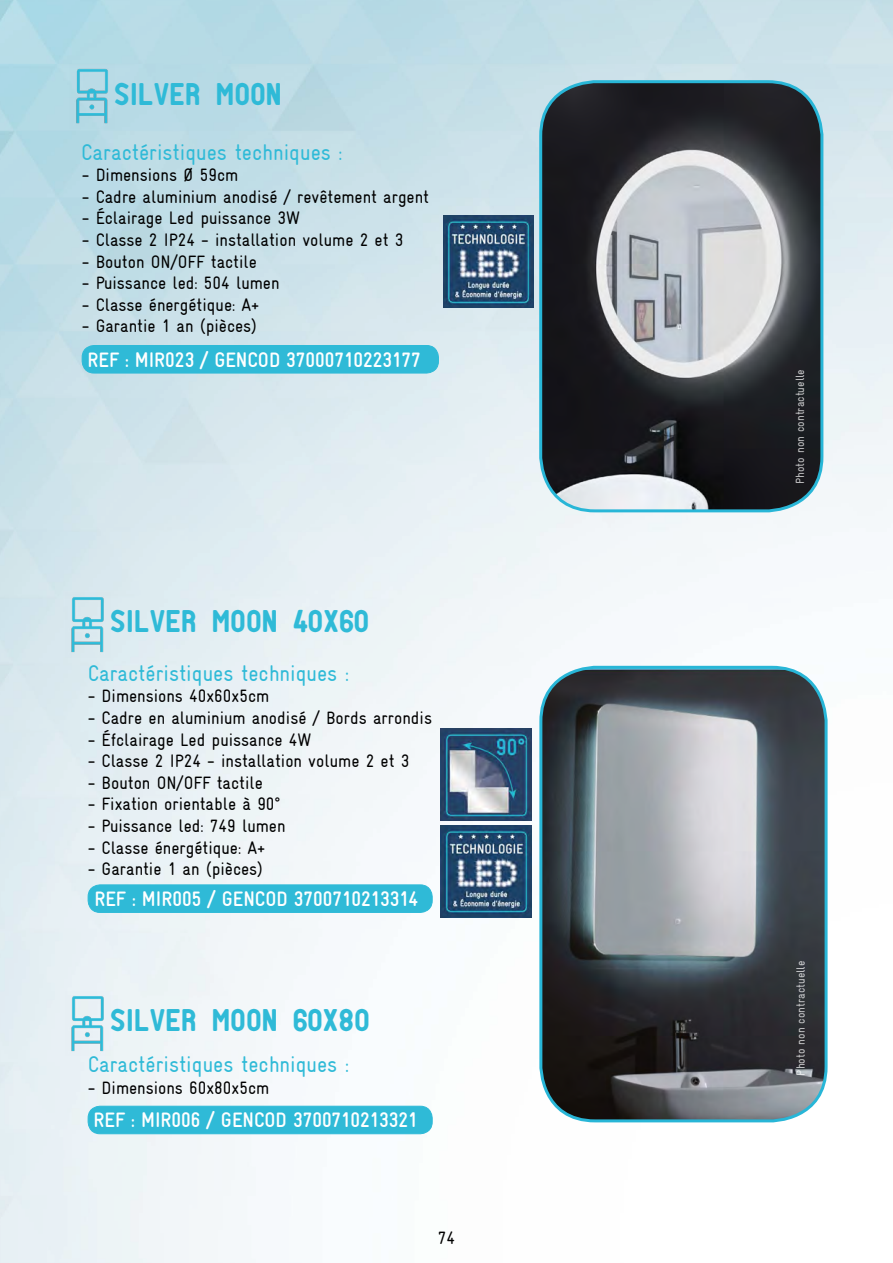
<style>
.page{position:relative;width:893px;height:1263px;background:#fff}
.page>*{position:absolute;margin:0;border:0;box-sizing:border-box;transform-origin:0 0}
.t1{font:30px "PTF NORDIC Round";color:#2fbad7}
.t2{font:22.5px "Gravur Condensed";color:#2fbad7}
.t3{font:700 21px "Gravur Condensed";color:#fff}
.t4{font:18px "Gravur Condensed";color:#000}
.t5{font:12px "Gravur Condensed";color:#fff}
</style>
<div class="page">
<img style="left:0;top:0;width:893px;height:1263px">
<img style="left:541px;top:82px;width:281px;height:429px">
<div style="left:539px;top:80px;width:284px;height:432px;border:3px solid #28b6d7;border-radius:54px"></div>
<div style="left:82px;top:345px;width:356px;height:28px;background:#2fbad7;border-radius:12px"></div>
<div style="left:82px;top:345px;width:357px;height:28px;border:1px solid #2fbad7;border-radius:12px"></div>
<img style="left:70px;top:64px;width:44px;height:64px">
<img style="left:443px;top:216px;width:91px;height:92px">
<img style="left:541px;top:667px;width:285px;height:454px">
<div style="left:539px;top:666px;width:289px;height:456px;border:3px solid #28b6d7;border-radius:54px"></div>
<div style="left:88px;top:1106px;width:344px;height:28px;background:#2fbad7;border-radius:12px"></div>
<div style="left:88px;top:1106px;width:345px;height:28px;border:1px solid #2fbad7;border-radius:12px"></div>
<div style="left:88px;top:885px;width:344px;height:27px;background:#2fbad7;border-radius:12px"></div>
<div style="left:88px;top:884px;width:345px;height:29px;border:1px solid #2fbad7;border-radius:12px"></div>
<img style="left:441px;top:825px;width:91px;height:92px">
<img style="left:65px;top:991px;width:45px;height:65px">
<img style="left:65px;top:592px;width:45px;height:65px">
<img style="left:441px;top:729px;width:91px;height:92px">
<h1 class="t1" style="left:114px;top:81px;width:169px">SILVER MOON</h1>
<p class="t2" style="left:81px;top:139px;width:263px">Caractéristiques techniques :</p>
<p class="t4" style="left:82px;top:165px;width:158px">- Dimensions Ø 59cm</p>
<p class="t4" style="left:82px;top:186px;width:349px">- Cadre aluminium anodisé / revêtement argent</p>
<p class="t4" style="left:82px;top:208px;width:220px">- Éclairage Led puissance 3W</p>
<p class="t4" style="left:82px;top:230px;width:323px">- Classe 2 IP24 - installation volume 2 et 3</p>
<p class="t4" style="left:82px;top:251px;width:177px">- Bouton ON/OFF tactile</p>
<p class="t4" style="left:82px;top:273px;width:199px">- Puissance led: 504 lumen</p>
<p class="t4" style="left:82px;top:294px;width:179px">- Classe énergétique: A+</p>
<p class="t4" style="left:82px;top:316px;width:177px">- Garantie 1 an (pièces)</p>
<p class="t3" style="left:88px;top:348px;width:335px">REF : MIR023 / GENCOD 37000710223177</p>
<h1 class="t1" style="left:110px;top:608px;width:261px">SILVER MOON 40X60</h1>
<p class="t2" style="left:88px;top:661px;width:263px">Caractéristiques techniques :</p>
<p class="t4" style="left:88px;top:686px;width:183px">- Dimensions 40x60x5cm</p>
<p class="t4" style="left:88px;top:708px;width:346px">- Cadre en aluminium anodisé / Bords arrondis</p>
<p class="t4" style="left:88px;top:729px;width:225px">- Éfclairage Led puissance 4W</p>
<p class="t4" style="left:88px;top:751px;width:323px">- Classe 2 IP24 - installation volume 2 et 3</p>
<p class="t4" style="left:88px;top:772px;width:177px">- Bouton ON/OFF tactile</p>
<p class="t4" style="left:88px;top:794px;width:194px">- Fixation orientable à 90°</p>
<p class="t4" style="left:88px;top:816px;width:199px">- Puissance led: 749 lumen</p>
<p class="t4" style="left:88px;top:837px;width:179px">- Classe énergétique: A+</p>
<p class="t4" style="left:88px;top:859px;width:177px">- Garantie 1 an (pièces)</p>
<p class="t3" style="left:94px;top:887px;width:325px">REF : MIR005 / GENCOD 3700710213314</p>
<h1 class="t1" style="left:110px;top:1007px;width:262px">SILVER MOON 60X80</h1>
<p class="t2" style="left:88px;top:1052px;width:263px">Caractéristiques techniques :</p>
<p class="t3" style="left:94px;top:1108px;width:325px">REF : MIR006 / GENCOD 3700710213321</p>
<p class="t4" style="left:88px;top:1077px;width:183px">- Dimensions 60x80x5cm</p>
<p class="t4" style="left:438px;top:1228px;width:19px">74</p>
<p class="t5" style="left:793px;top:484px;width:116px;rotate:-90deg">Photo non contractuelle</p>
<p class="t5" style="left:794px;top:1075px;width:116px;rotate:-90deg">Photo non contractuelle</p>
</div>
